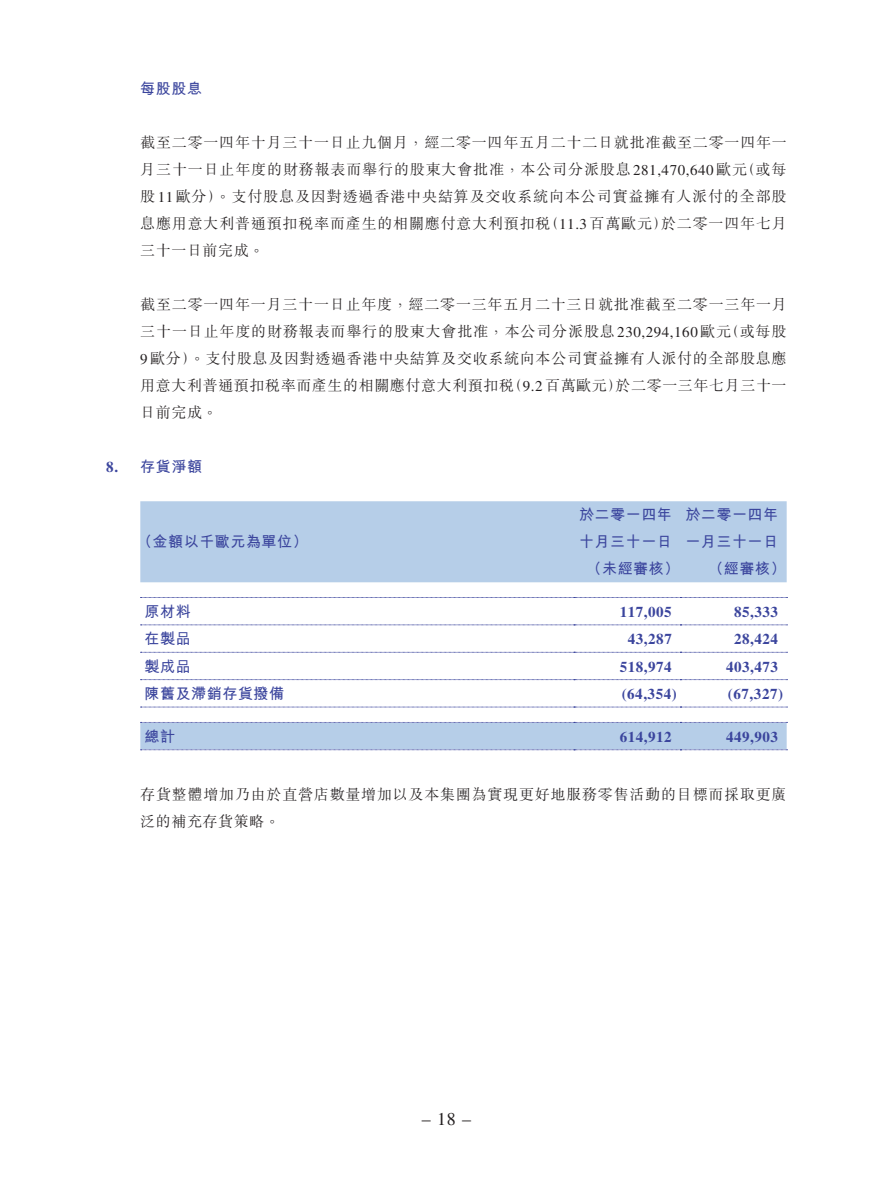
<style>
.page{position:relative;width:893px;height:1191px;background:#fff}
.page>*{position:absolute;margin:0;border:0;box-sizing:border-box;transform-origin:0 0}
.t1{font:18px "Times LT Std";color:#231f20}
._2__附註內文{font:300 15px/27px "M Sung HK";letter-spacing:.05em;color:#231f20;text-align:justify}
._2__附註內文-2{font:700 15px "M Hei HK";letter-spacing:.04em;color:#3b459d}
._2__附註內文-3{font:700 15px "Times LT Std";letter-spacing:.035em;color:#3b459d}
.s1{font-family:"Times LT Std";font-weight:400}
.s2{font-family:"Times LT Std"}
</style>
<div class="page">
<svg style="left:140px;top:501px;width:647px;height:249px"></svg>
<svg style="left:141px;top:597px;width:646px;height:1px"></svg>
<svg style="left:141px;top:624px;width:646px;height:1px"></svg>
<svg style="left:141px;top:652px;width:646px;height:1px"></svg>
<svg style="left:141px;top:679px;width:646px;height:1px"></svg>
<svg style="left:141px;top:707px;width:646px;height:1px"></svg>
<svg style="left:141px;top:722px;width:646px;height:1px"></svg>
<svg style="left:141px;top:749px;width:646px;height:1px"></svg>
<p class="_2__附註內文-2" style="left:140px;top:78px;width:63px">每股股息</p>
<p class="_2__附註內文" style="left:140px;top:128px;width:648px">截至二零一四年十月三十一日止九個月，經二零一四年五月二十二日就批准截至二零一四年一月三十一日止年度的財務報表而舉行的股東大會批准，本公司分派股息<span class="s1">281,470,640</span>歐元（或每股<span class="s1">11</span>歐分）。支付股息及因對透過香港中央結算及交收系統向本公司實益擁有人派付的全部股息應用意大利普通預扣稅率而產生的相關應付意大利預扣稅（<span class="s1">11.3</span>百萬歐元）於二零一四年七月三十一日前完成。</p>
<p class="_2__附註內文" style="left:140px;top:290px;width:648px">截至二零一四年一月三十一日止年度，經二零一三年五月二十三日就批准截至二零一三年一月三十一日止年度的財務報表而舉行的股東大會批准，本公司分派股息<span class="s1">230,294,160</span>歐元（或每股<span class="s1">9</span>歐分）。支付股息及因對透過香港中央結算及交收系統向本公司實益擁有人派付的全部股息應用意大利普通預扣稅率而產生的相關應付意大利預扣稅（<span class="s1">9.2</span>百萬歐元）於二零一三年七月三十一日前完成。</p>
<p class="_2__附註內文-2" style="left:106px;top:456px;width:97px"><span class="s2">8.</span> 存貨淨額</p>
<p class="_2__附註內文-2" style="left:137px;top:531px;width:172px">（金額以千歐元為單位）</p>
<p class="_2__附註內文-2" style="left:579px;top:504px;width:94px">於二零一四年</p>
<p class="_2__附註內文-2" style="left:579px;top:531px;width:94px">十月三十一日</p>
<p class="_2__附註內文-2" style="left:586px;top:558px;width:94px">（未經審核）</p>
<p class="_2__附註內文-2" style="left:685px;top:504px;width:94px">於二零一四年</p>
<p class="_2__附註內文-2" style="left:685px;top:531px;width:94px">一月三十一日</p>
<p class="_2__附註內文-2" style="left:708px;top:558px;width:79px">（經審核）</p>
<p class="_2__附註內文-2" style="left:145px;top:600px;width:48px">原材料</p>
<p class="_2__附註內文-3" style="left:620px;top:603px;width:54px">117,005</p>
<p class="_2__附註內文-3" style="left:734px;top:603px;width:46px">85,333</p>
<p class="_2__附註內文-2" style="left:145px;top:628px;width:48px">在製品</p>
<p class="_2__附註內文-3" style="left:628px;top:630px;width:46px">43,287</p>
<p class="_2__附註內文-3" style="left:734px;top:630px;width:46px">28,424</p>
<p class="_2__附註內文-2" style="left:145px;top:655px;width:48px">製成品</p>
<p class="_2__附註內文-3" style="left:620px;top:657px;width:54px">518,974</p>
<p class="_2__附註內文-3" style="left:726px;top:657px;width:54px">403,473</p>
<p class="_2__附註內文-2" style="left:145px;top:682px;width:141px">陳舊及滯銷存貨撥備</p>
<p class="_2__附註內文-3" style="left:622px;top:685px;width:57px">(64,354)</p>
<p class="_2__附註內文-3" style="left:728px;top:685px;width:57px">(67,327)</p>
<p class="_2__附註內文-2" style="left:145px;top:725px;width:32px">總計</p>
<p class="_2__附註內文-3" style="left:620px;top:727px;width:54px">614,912</p>
<p class="_2__附註內文-3" style="left:726px;top:727px;width:54px">449,903</p>
<p class="_2__附註內文" style="left:140px;top:780px;width:648px">存貨整體增加乃由於直營店數量增加以及本集團為實現更好地服務零售活動的目標而採取更廣泛的補充存貨策略。</p>
<p class="t1" style="left:422px;top:1109px;width:51px">–18–</p>
</div>
